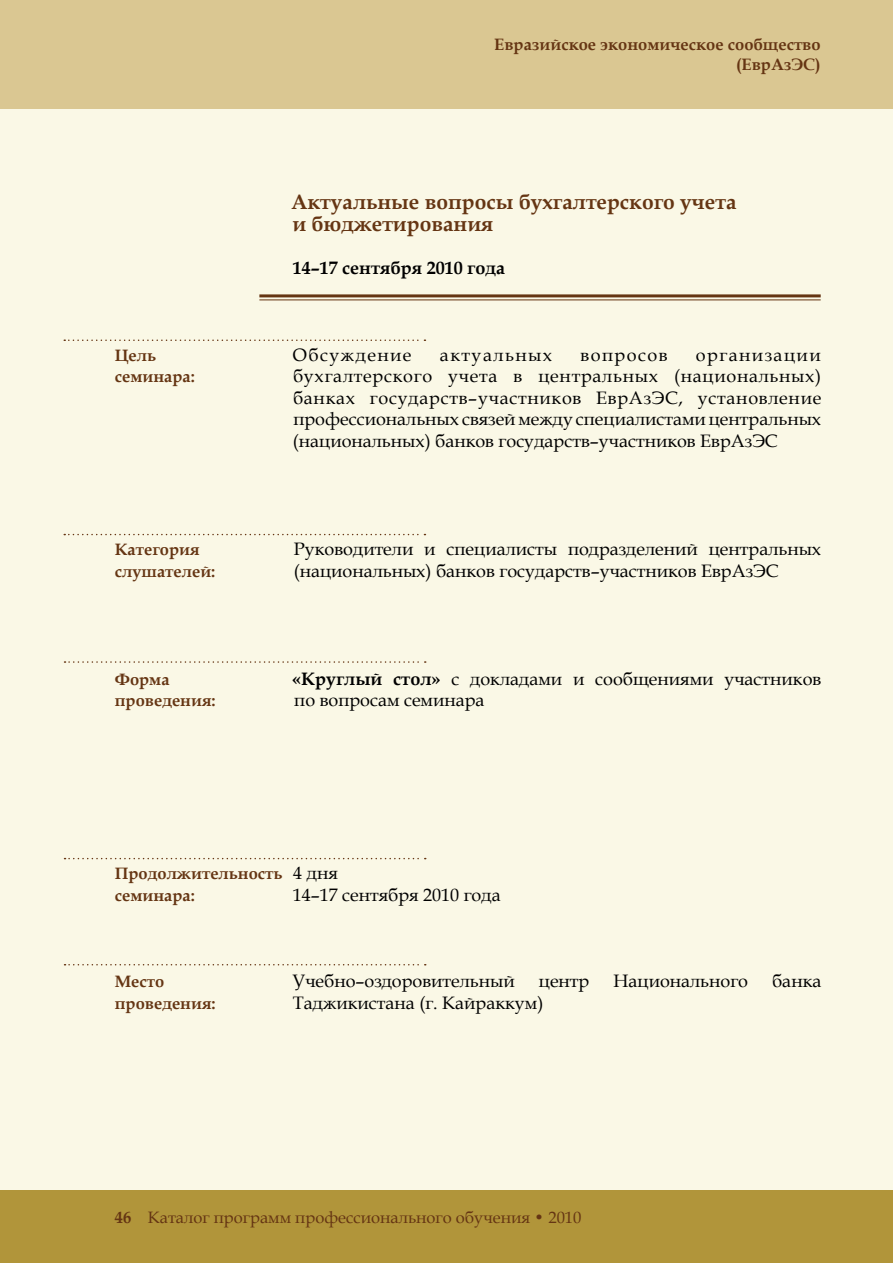
<style>
.page{position:relative;width:893px;height:1263px;background:#faf8e6}
.page>*{position:absolute;margin:0;border:0;box-sizing:border-box;transform-origin:0 0}
.t1{font:700 21px/21.6px "Book Antiqua";color:#653513}
.t2{font:18px/21.6px "Book Antiqua";color:#000}
.t3{font:18px "Book Antiqua";letter-spacing:.08em;color:#000}
.t4{font:700 18px "Book Antiqua";color:#000}
.t5{font:700 16.5px/21.6px "Book Antiqua";color:#653513}
.t6{font:16.5px "Book Antiqua";color:#653513}
.s1{font-weight:700}
</style>
<div class="page">
<div style="left:0;top:0;width:893px;height:108px;background:#dac792"></div>
<hr style="left:259px;top:294px;width:562px;height:3px;background:#653513">
<hr style="left:259px;top:299px;width:562px;height:1px;background:#653513">
<div style="left:0;top:1191px;width:893px;height:72px;background:#b1953a"></div>
<svg style="left:64px;top:339px;width:361px;height:2px"></svg>
<svg style="left:64px;top:534px;width:361px;height:1px"></svg>
<svg style="left:65px;top:661px;width:361px;height:2px"></svg>
<svg style="left:65px;top:858px;width:361px;height:1px"></svg>
<svg style="left:65px;top:964px;width:361px;height:1px"></svg>
<p class="t5" style="left:494px;top:35px;width:328px;line-height:19.8px;text-align:right">Евразийское экономическое сообщество (ЕврАзЭС)</p>
<p class="t1" style="left:291px;top:191px;width:447px">Актуальные вопросы бухгалтерского учета и бюджетирования</p>
<p class="t4" style="left:293px;top:256px;width:214px">14–17 сентября 2010 года</p>
<p class="t5" style="left:115px;top:344px;width:82px">Цель семинара:</p>
<p class="t3" style="left:293px;top:342px;width:120px">Обсуждение</p>
<p class="t3" style="left:440px;top:342px;width:114px">актуальных</p>
<p class="t3" style="left:580px;top:342px;width:89px">вопросов</p>
<p class="t2" style="left:293px;top:343px;width:530px;text-align:justify;text-indent:403px">организации бухгалтерского учета в центральных (национальных) банках государств–участников ЕврАзЭС, установление профессиональных связей между специалистами центральных (национальных) банков государств–участников ЕврАзЭС</p>
<p class="t5" style="left:115px;top:539px;width:102px">Категория слушателей:</p>
<p class="t2" style="left:294px;top:538px;width:529px">Руководители и специалисты подразделений центральных (национальных) банков государств–участников ЕврАзЭС</p>
<p class="t5" style="left:115px;top:668px;width:102px">Форма проведения:</p>
<p class="t2" style="left:292px;top:667px;width:531px"><span class="s1">«Круглый стол»</span> с докладами и сообщениями участников по вопросам семинара</p>
<p class="t5" style="left:115px;top:863px;width:169px">Продолжительность семинара:</p>
<p class="t2" style="left:293px;top:862px;width:209px">4 дня<br>14–17 сентября 2010 года</p>
<p class="t5" style="left:115px;top:971px;width:102px">Место проведения:</p>
<p class="t2" style="left:292px;top:970px;width:224px">Учебно–оздоровительный</p>
<p class="t2" style="left:539px;top:970px;width:52px">центр</p>
<p class="t2" style="left:614px;top:970px;width:136px">Национального</p>
<p class="t2" style="left:772px;top:970px;width:51px">банка</p>
<p class="t2" style="left:293px;top:991px;width:252px">Таджикистана (г. Кайраккум)</p>
<p class="t6" style="left:115px;top:1206px;width:468px"><span class="s1">46</span> Каталог программ профессионального обучения • 2010</p>
</div>
